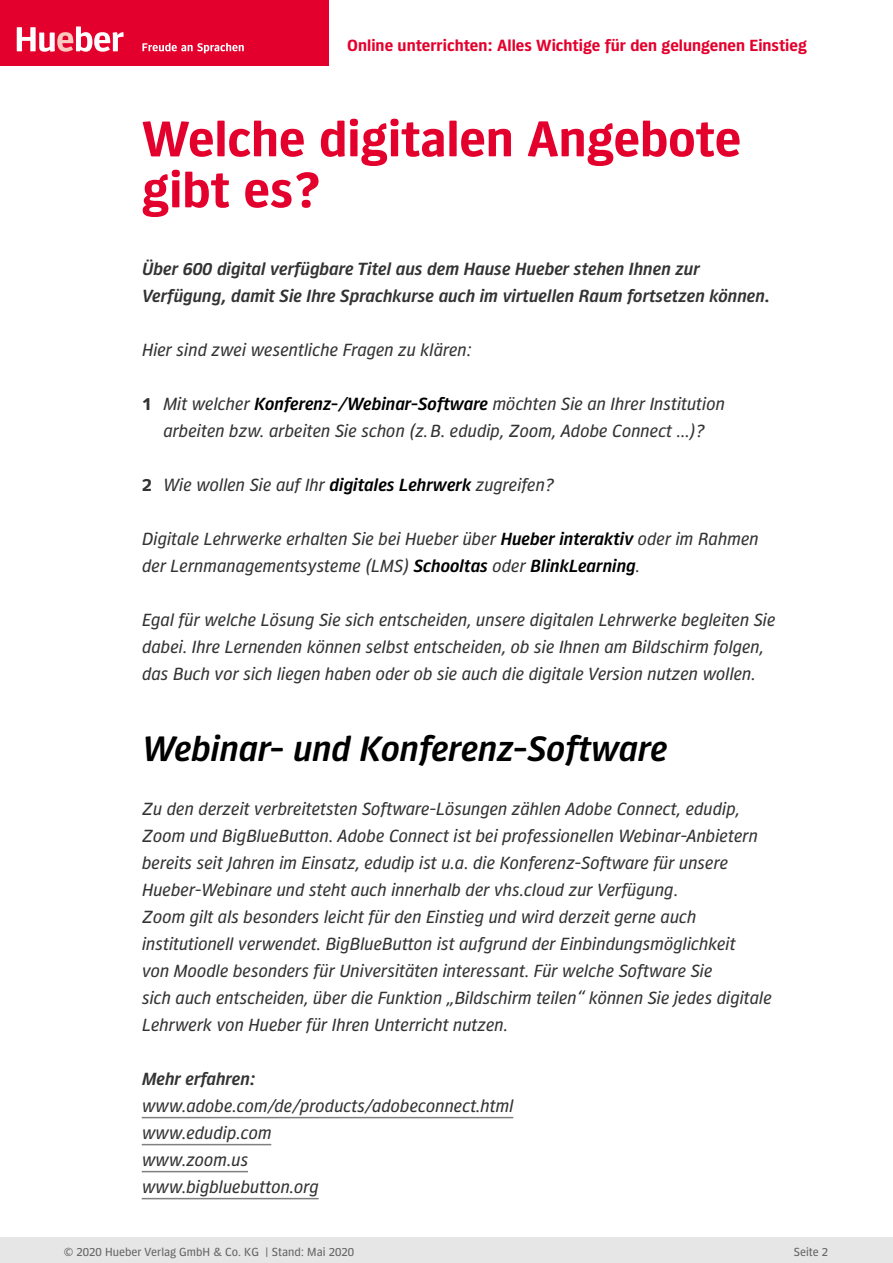
<style>
.page{position:relative;width:893px;height:1263px;background:#fff}
.page>*{position:absolute;margin:0;border:0;box-sizing:border-box;transform-origin:0 0}
.t1{font:700 51px/51px "Forward Sans";color:#e4002d}
.t2{font:italic 36px "Forward Sans Semi";color:#000}
.t3{font:italic 18px/27px "Forward Sans";color:#333}
.t4{font:italic 18px/27px "Forward Sans Semi";color:#333}
.t5{font:700 16.5px "Forward Sans";color:#e4002d}
.t6{font:12px "Forward Sans";color:#666}
.s1{font-weight:700;font-style:normal}
.s2{font-family:"Forward Sans Semi";color:#000}
</style>
<div class="page">
<div style="left:0;top:0;width:329px;height:65px;background:#e4002d"></div>
<svg style="left:17px;top:26px;width:107px;height:26px"></svg>
<svg style="left:142px;top:43px;width:102px;height:10px"></svg>
<div style="left:0;top:1237px;width:893px;height:26px;background:#e6e6e6"></div>
<hr style="left:142px;top:1117px;width:371px;height:1px;background:#808080">
<hr style="left:142px;top:1144px;width:129px;height:1px;background:#808080">
<hr style="left:142px;top:1171px;width:106px;height:1px;background:#808080">
<hr style="left:142px;top:1198px;width:177px;height:1px;background:#808080">
<p class="t5" style="left:347px;top:36px;width:461px">Online unterrichten: Alles Wichtige für den gelungenen Einstieg</p>
<p class="t1" style="left:142px;top:113px;width:601px">Welche digitalen Angebote gibt es?</p>
<p class="t4" style="left:142px;top:255px;width:629px">Über 600 digital verfügbare Titel aus dem Hause Hueber stehen Ihnen zur<br>Verfügung, damit Sie Ihre Sprachkurse auch im virtuellen Raum fortsetzen können.</p>
<p class="t3" style="left:142px;top:336px;width:331px">Hier sind zwei wesentliche Fragen zu klären:</p>
<p class="t3" style="left:142px;top:390px;width:584px;text-align:center"><span class="s1">1</span> Mit welcher <span class="s2">Konferenz-/Webinar-Software</span> möchten Sie an Ihrer Institution arbeiten bzw. arbeiten Sie schon (z. B. edudip, Zoom, Adobe Connect ...)?</p>
<p class="t3" style="left:142px;top:471px;width:414px"><span class="s1">2</span> Wie wollen Sie auf Ihr <span class="s2">digitales Lehrwerk</span> zugreifen?</p>
<p class="t3" style="left:142px;top:525px;width:618px">Digitale Lehrwerke erhalten Sie bei Hueber über <span class="s2">Hueber interaktiv</span> oder im Rahmen der Lernmanagementsysteme (LMS) <span class="s2">Schooltas</span> oder <span class="s2">BlinkLearning</span>.</p>
<p class="t3" style="left:142px;top:606px;width:635px">Egal für welche Lösung Sie sich entscheiden, unsere digitalen Lehrwerke begleiten Sie dabei. Ihre Lernenden können selbst entscheiden, ob sie Ihnen am Bildschirm folgen, das Buch vor sich liegen haben oder ob sie auch die digitale Version nutzen wollen.</p>
<p class="t2" style="left:142px;top:727px;width:527px">Webinar- und Konferenz-Software</p>
<p class="t3" style="left:142px;top:795px;width:617px">Zu den derzeit verbreitetsten Software-Lösungen zählen Adobe Connect, edudip,<br>Zoom und BigBlueButton. Adobe Connect ist bei professionellen Webinar-Anbietern</p>
<p class="t3" style="left:142px;top:849px;width:588px">bereits seit Jahren im Einsatz, edudip ist u.a. die Konferenz-Software für unsere<br>Hueber-Webinare und steht auch innerhalb der vhs.cloud zur Verfügung.</p>
<p class="t3" style="left:142px;top:903px;width:631px">Zoom gilt als besonders leicht für den Einstieg und wird derzeit gerne auch institutionell verwendet. BigBlueButton ist aufgrund der Einbindungsmöglichkeit<br>von Moodle besonders für Universitäten interessant. Für welche Software Sie<br>sich auch entscheiden, über die Funktion „Bildschirm teilen“ können Sie jedes digitale Lehrwerk von Hueber für Ihren Unterricht nutzen.</p>
<p class="t4" style="left:142px;top:1065px;width:115px">Mehr erfahren:</p>
<p class="t3" style="left:142px;top:1092px;width:373px">www.adobe.com/de/products/adobeconnect.html</p>
<p class="t3" style="left:142px;top:1119px;width:131px">www.edudip.com</p>
<p class="t3" style="left:142px;top:1146px;width:108px">www.zoom.us</p>
<p class="t3" style="left:142px;top:1173px;width:178px">www.bigbluebutton.org</p>
<p class="t6" style="left:64px;top:1243px;width:292px">© 2020 Hueber Verlag GmbH &amp; Co. KG | Stand: Mai 2020</p>
<p class="t6" style="left:794px;top:1243px;width:36px">Seite 2</p>
</div>
